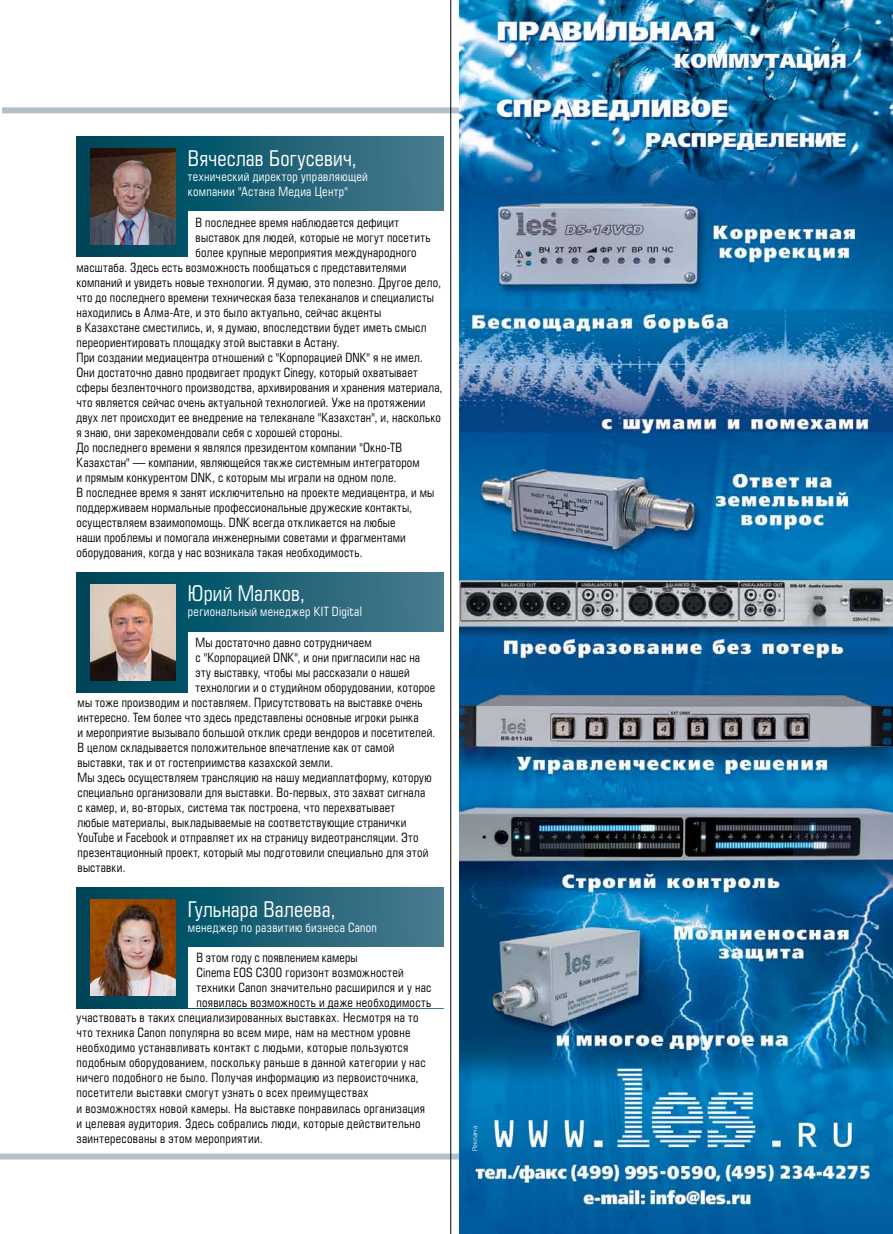
<style>
.page{position:relative;width:893px;height:1234px;background:#fff}
.page>*{position:absolute;margin:0;border:0;box-sizing:border-box;transform-origin:0 0}
.t1{font:21px "Europe Condensed C";letter-spacing:.005em;color:#fff}
.t2{font:12.3px/15px "Europe Condensed C";letter-spacing:.015em;color:#000}
.t3{font:12.3px/15px "Europe Condensed C";letter-spacing:.025em;color:#fff}
.t4{font:6.75px "Tornado Light C";color:#fff}
</style>
<div class="page">
<div style="left:2px;top:107px;width:891px;height:6px;background:#b1c0c9"></div>
<div style="left:0;top:1153px;width:893px;height:6px;background:#b1c0c9"></div>
<img style="left:459px;top:0;width:434px;height:1233px">
<hr style="left:450px;top:0;width:1px;height:1233px;background:#000">
<svg style="left:77px;top:887px;width:366px;height:120px;background:#1e6074"></svg>
<div style="left:188px;top:947px;width:255px;height:60px;background:#fff"></div>
<svg style="left:77px;top:136px;width:366px;height:121px;background:#216276"></svg>
<div style="left:188px;top:212px;width:255px;height:45px;background:#fff"></div>
<img style="left:91px;top:148px;width:85px;height:96px">
<img style="left:91px;top:899px;width:85px;height:96px">
<svg style="left:77px;top:572px;width:366px;height:120px;background:#1e6074"></svg>
<div style="left:188px;top:632px;width:255px;height:60px;background:#fff"></div>
<img style="left:91px;top:584px;width:85px;height:96px">
<h1 class="t1" style="left:188px;top:145px;width:170px">Вячеслав Богусевич,</h1>
<p class="t3" style="left:188px;top:168px;width:181px">технический директор управляющей компании "Астана Медиа Центр"</p>
<p class="t2" style="left:196px;top:215px;width:205px">В последнее время наблюдается дефицит</p>
<p class="t2" style="left:196px;top:230px;width:236px">выставок для людей, которые не могут посетить</p>
<p class="t2" style="left:196px;top:245px;width:223px">более крупные мероприятия международного</p>
<p class="t2" style="left:77px;top:260px;width:331px">масштаба. Здесь есть возможность пообщаться с представителями</p>
<p class="t2" style="left:77px;top:275px;width:366px">компаний и увидеть новые технологии. Я думаю, это полезно. Другое дело,</p>
<p class="t2" style="left:77px;top:290px;width:359px">что до последнего времени техническая база телеканалов и специалисты</p>
<p class="t2" style="left:77px;top:305px;width:306px">находились в Алма-Ате, и это было актуально, сейчас акценты</p>
<p class="t2" style="left:77px;top:320px;width:351px">в Казахстане сместились, и, я думаю, впоследствии будет иметь смысл</p>
<p class="t2" style="left:77px;top:335px;width:265px">переориентировать площадку этой выставки в Астану.</p>
<p class="t2" style="left:77px;top:350px;width:348px">При создании медиацентра отношений с "Корпорацией DNK" я не имел.</p>
<p class="t2" style="left:77px;top:365px;width:343px">Они достаточно давно продвигает продукт Cinegy, который охватывает</p>
<p class="t2" style="left:77px;top:380px;width:368px">сферы безленточного производства, архивирования и хранения материала,</p>
<p class="t2" style="left:77px;top:395px;width:350px">что является сейчас очень актуальной технологией. Уже на протяжении</p>
<p class="t2" style="left:77px;top:410px;width:366px">двух лет происходит ее внедрение на телеканале "Казахстан", и, насколько</p>
<p class="t2" style="left:77px;top:425px;width:268px">я знаю, они зарекомендовали себя с хорошей стороны.</p>
<p class="t2" style="left:77px;top:440px;width:321px">До последнего времени я являлся президентом компании "Окно-ТВ</p>
<p class="t2" style="left:77px;top:455px;width:345px">Казахстан" — компании, являющейся также системным интегратором</p>
<p class="t2" style="left:77px;top:470px;width:321px">и прямым конкурентом DNK, с которым мы играли на одном поле.</p>
<p class="t2" style="left:77px;top:485px;width:359px">В последнее время я занят исключительно на проекте медиацентра, и мы</p>
<p class="t2" style="left:77px;top:500px;width:337px">поддерживаем нормальные профессиональные дружеские контакты,</p>
<p class="t2" style="left:77px;top:515px;width:321px">осуществляем взаимопомощь. DNK всегда откликается на любые</p>
<p class="t2" style="left:77px;top:530px;width:331px">наши проблемы и помогала инженерными советами и фрагментами</p>
<p class="t2" style="left:77px;top:545px;width:288px">оборудования, когда у нас возникала такая необходимость.</p>
<h1 class="t1" style="left:188px;top:580px;width:119px">Юрий Малков,</h1>
<p class="t3" style="left:188px;top:604px;width:175px">региональный менеджер KIT Digital</p>
<p class="t2" style="left:196px;top:635px;width:177px">Мы достаточно давно сотрудничаем</p>
<p class="t2" style="left:196px;top:650px;width:226px">с "Корпорацией DNK", и они пригласили нас на</p>
<p class="t2" style="left:196px;top:665px;width:216px">эту выставку, чтобы мы рассказали о нашей</p>
<p class="t2" style="left:196px;top:680px;width:241px">технологии и о студийном оборудовании, которое</p>
<p class="t2" style="left:78px;top:695px;width:346px">мы тоже производим и поставляем. Присутствовать на выставке очень</p>
<p class="t2" style="left:78px;top:710px;width:343px">интересно. Тем более что здесь представлены основные игроки рынка</p>
<p class="t2" style="left:78px;top:725px;width:359px">и мероприятие вызывало большой отклик среди вендоров и посетителей.</p>
<p class="t2" style="left:78px;top:740px;width:318px">В целом складывается положительное впечатление как от самой</p>
<p class="t2" style="left:78px;top:755px;width:257px">выставки, так и от гостеприимства казахской земли.</p>
<p class="t2" style="left:78px;top:770px;width:356px">Мы здесь осуществляем трансляцию на нашу медиаплатформу, которую</p>
<p class="t2" style="left:78px;top:785px;width:349px">специально организовали для выставки. Во-первых, это захват сигнала</p>
<p class="t2" style="left:78px;top:800px;width:319px">с камер, и, во-вторых, система так построена, что перехватывает</p>
<p class="t2" style="left:78px;top:815px;width:330px">любые материалы, выкладываемые на соответствующие странички</p>
<p class="t2" style="left:78px;top:830px;width:342px">YouTube и Facebook и отправляет их на страницу видеотрансляции. Это</p>
<p class="t2" style="left:78px;top:845px;width:352px">презентационный проект, который мы подготовили специально для этой</p>
<p class="t2" style="left:78px;top:860px;width:49px">выставки.</p>
<h1 class="t1" style="left:188px;top:895px;width:149px">Гульнара Валеева,</h1>
<p class="t3" style="left:188px;top:919px;width:190px">менеджер по развитию бизнеса Canon</p>
<p class="t2" style="left:196px;top:950px;width:237px">В этом году с появлением камеры<br>Cinema EOS C300 горизонт возможностей техники Canon значительно расширился и у нас появилась возможность и даже необходимость</p>
<p class="t2" style="left:77px;top:1010px;width:351px">участвовать в таких специализированных выставках. Несмотря на то что техника Canon популярна во всем мире, нам на местном уровне необходимо устанавливать контакт с людьми, которые пользуются подобным оборудованием, поскольку раньше в данной категории у нас ничего подобного не было. Получая информацию из первоисточника, посетители выставки смогут узнать о всех преимуществах<br>и возможностях новой камеры. На выставке понравилась организация и целевая аудитория. Здесь собрались люди, которые действительно заинтересованы в этом мероприятии.</p>
<p class="t4" style="left:471px;top:1151px;width:27px;rotate:-90deg">Реклама</p>
</div>
